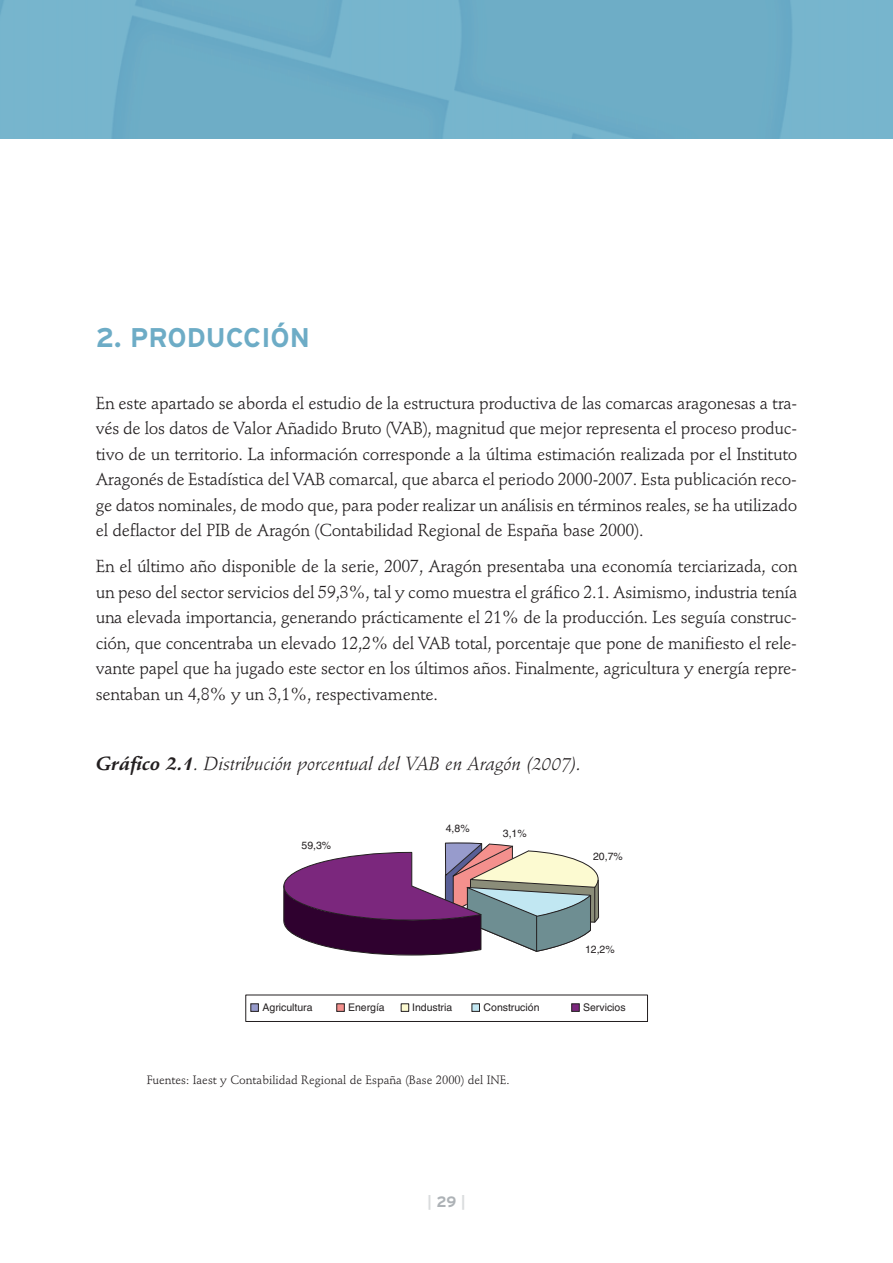
<style>
.page{position:relative;width:893px;height:1263px;background:#fff}
.page>*{position:absolute;margin:0;border:0;box-sizing:border-box;transform-origin:0 0}
.t1{font:700 27px "Interstate";color:#6dacc6}
.t2{font:italic 18.75px "Stempel Schneidler";color:#231f20}
.t3{font:17.25px/25.5px "Stempel Schneidler";letter-spacing:-.015em;color:#231f20;text-align:justify}
.t4{font:700 15px "Interstate";color:#dadcdd}
.t5{font:12px "Stempel Schneidler";color:#231f20}
.t6{font:10.5px "Helvetica";color:#231f20}
.s1{font-weight:700}
.s2{color:#adb2b6}
</style>
<div class="page">
<img style="left:0;top:0;width:893px;height:138px">
<svg style="left:283px;top:842px;width:317px;height:170px"></svg>
<div style="left:246px;top:995px;width:402px;height:27px;border:1px solid #231f20"></div>
<div style="left:250px;top:1003px;width:9px;height:9px;background:#979bcc;border:1px solid #231f20"></div>
<div style="left:336px;top:1003px;width:9px;height:9px;background:#f4908d;border:1px solid #231f20"></div>
<div style="left:472px;top:1003px;width:8px;height:9px;background:#c1e7f2;border:1px solid #231f20"></div>
<div style="left:571px;top:1003px;width:9px;height:9px;background:#7b277d;border:1px solid #231f20"></div>
<div style="left:401px;top:1003px;width:8px;height:9px;background:#fcfad1;border:1px solid #231f20"></div>
<h1 class="t1" style="left:96px;top:327px;width:216px">2. PRODUCCIÓN</h1>
<p class="t3" style="left:96px;top:392px;width:703px">En este apartado se aborda el estudio de la estructura productiva de las comarcas aragonesas a tra&shy;vés de los datos de Valor Añadido Bruto (VAB), magnitud que mejor representa el proceso produc&shy;tivo de un territorio. La información corresponde a la última estimación realizada por el Instituto Aragonés de Estadística del VAB comarcal, que abarca el periodo 2000-2007. Esta publicación reco&shy;ge datos nominales, de modo que, para poder realizar un análisis en términos reales, se ha utilizado el deflactor del PIB de Aragón (Contabilidad Regional de España base 2000).</p>
<p class="t3" style="left:96px;top:555px;width:703px">En el último año disponible de la serie, 2007, Aragón presentaba una economía terciarizada, con un peso del sector servicios del 59,3%, tal y como muestra el gráfico 2.1. Asimismo, industria tenía una elevada importancia, generando prácticamente el 21% de la producción. Les seguía construc&shy;ción, que concentraba un elevado 12,2% del VAB total, porcentaje que pone de manifiesto el rele&shy;vante papel que ha jugado este sector en los últimos años. Finalmente, agricultura y energía repre&shy;sentaban un 4,8% y un 3,1%, respectivamente.</p>
<p class="t2" style="left:96px;top:756px;width:487px"><span class="s1">Gráfico 2.1</span>. Distribución porcentual del VAB en Aragón (2007).</p>
<p class="t6" style="left:301px;top:842px;width:31px">59,3%</p>
<p class="t6" style="left:446px;top:824px;width:25px">4,8%</p>
<p class="t6" style="left:503px;top:829px;width:25px">3,1%</p>
<p class="t6" style="left:593px;top:852px;width:31px">20,7%</p>
<p class="t6" style="left:585px;top:945px;width:31px">12,2%</p>
<p class="t6" style="left:263px;top:1004px;width:52px">Agricultura</p>
<p class="t6" style="left:348px;top:1004px;width:38px">Energía</p>
<p class="t6" style="left:412px;top:1004px;width:42px">Industria</p>
<p class="t6" style="left:484px;top:1004px;width:57px">Construción</p>
<p class="t6" style="left:583px;top:1004px;width:44px">Servicios</p>
<p class="t5" style="left:147px;top:1075px;width:364px">Fuentes: Iaest y Contabilidad Regional de España (Base 2000) del INE.</p>
<p class="t4" style="left:428px;top:1196px;width:39px">|<span class="s2">29</span>|</p>
</div>
